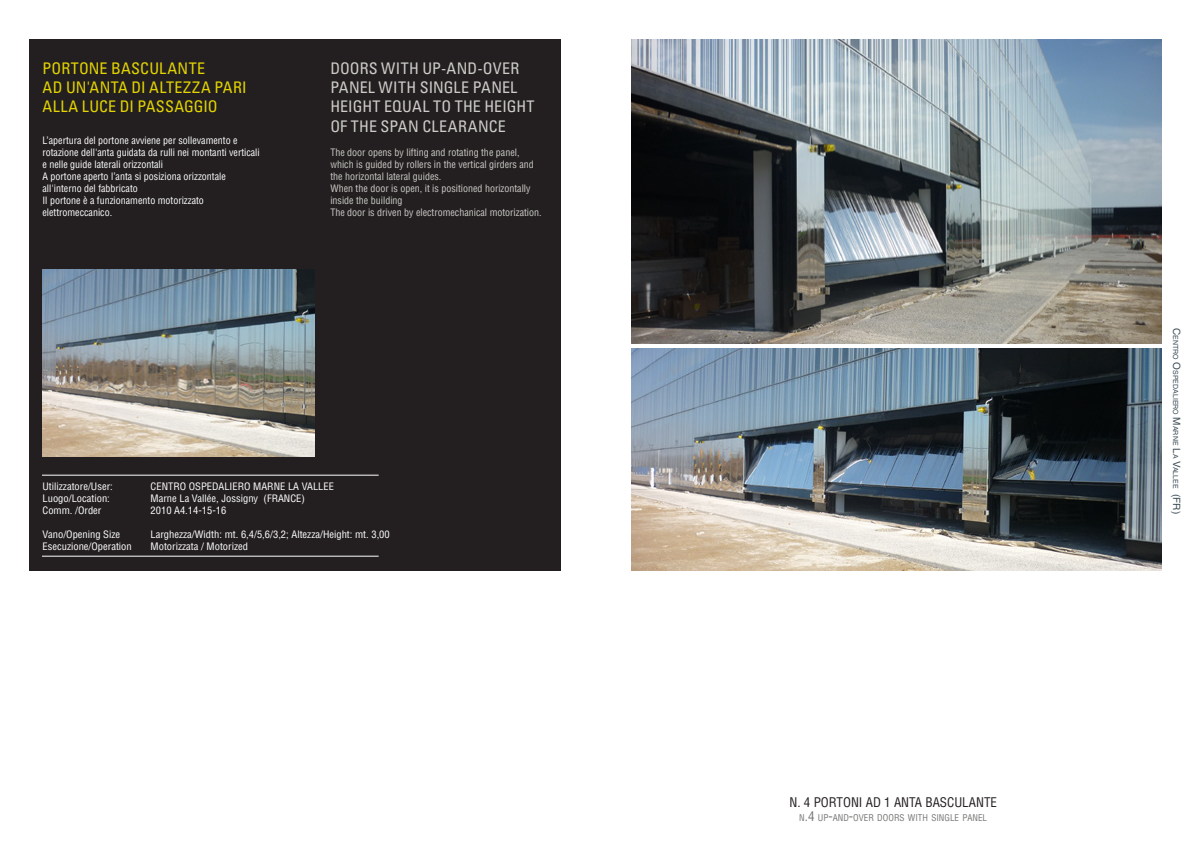
<style>
.page{position:relative;width:1191px;height:842px;background:#fff}
.page>*{position:absolute;margin:0;border:0;box-sizing:border-box;transform-origin:0 0}
.t1{font:condensed 16px/19.2px "Univers LT Std";letter-spacing:.01em;color:#cbcbc7}
.t2{font:condensed 16px/19.2px "Univers LT Std";letter-spacing:.015em;color:#e3d301}
.Arial_Unicode_didasc{font:condensed 13px "Helvetica LT Std";color:#231f20}
.Arial_Unicode_didasc-2{font:condensed 10px/12px "Helvetica LT Std";color:#fff}
.Arial_Unicode_didasc-3{font:condensed 10px "Helvetica LT Std";color:#fff;scale:1.05 1}
.t3{font:condensed 10px/12px "Helvetica LT Std";color:#cbcbc7}
.Arial_Unicode_didasc-4{font:condensed 9.1px "Helvetica LT Std";color:#777775}
.t4{font:7px "Helvetica LT Std";color:#3d4e56}
.s1{font-size:13px}
.s2{font-size:10px}
</style>
<div class="page">
<div style="left:29px;top:39px;width:531px;height:531px;background:#231f20"></div>
<hr style="left:42px;top:475px;width:337px;height:1px;background:#fff">
<hr style="left:42px;top:556px;width:337px;height:1px;background:#fff">
<img style="left:631px;top:39px;width:531px;height:304px">
<img style="left:631px;top:349px;width:531px;height:221px">
<img style="left:43px;top:269px;width:271px;height:187px">
<p class="t2" style="left:43px;top:58px;width:164px">PORTONE BASCULANTE</p>
<p class="t2" style="left:43px;top:78px;width:205px">AD UN'ANTA DI ALTEZZA PARI<br>ALLA LUCE DI PASSAGGIO</p>
<p class="Arial_Unicode_didasc-2" style="left:43px;top:134px;width:219px">L’apertura del portone avviene per sollevamento e rotazione dell'anta guidata da rulli nei montanti verticali e nelle guide laterali orizzontali</p>
<p class="Arial_Unicode_didasc-2" style="left:43px;top:170px;width:185px">A portone aperto l’anta si posiziona orizzontale all'interno del fabbricato</p>
<p class="Arial_Unicode_didasc-2" style="left:43px;top:194px;width:163px">Il portone è a funzionamento motorizzato elettromeccanico.</p>
<p class="t1" style="left:330px;top:58px;width:206px">DOORS WITH UP-AND-OVER<br>PANEL WITH SINGLE PANEL<br>HEIGHT EQUAL TO THE HEIGHT<br>OF THE SPAN CLEARANCE</p>
<p class="t3" style="left:330px;top:146px;width:205px">The door opens by lifting and rotating the panel, which is guided by rollers in the vertical girders and the horizontal lateral guides.</p>
<p class="t3" style="left:330px;top:182px;width:202px">When the door is open, it is positioned horizontally inside the building</p>
<p class="t3" style="left:330px;top:206px;width:213px">The door is driven by electromechanical motorization.</p>
<p class="Arial_Unicode_didasc-3" style="left:43px;top:480px;width:68px">Utilizzatore/U ser:</p>
<p class="Arial_Unicode_didasc-3" style="left:151px;top:480px;width:176px">Centro Ospedali ero Marne La Vallee</p>
<p class="Arial_Unicode_didasc-3" style="left:43px;top:492px;width:66px">Luogo/Location:</p>
<p class="Arial_Unicode_didasc-3" style="left:151px;top:492px;width:118px">Marne La Vallée, Jossigny (FRANCE</p>
<p class="Arial_Unicode_didasc-3" style="left:301px;top:492px;width:5px">)</p>
<p class="Arial_Unicode_didasc-3" style="left:43px;top:504px;width:58px">Comm. /Order</p>
<p class="Arial_Unicode_didasc-3" style="left:151px;top:504px;width:74px">2010 A4.14-15-16</p>
<p class="Arial_Unicode_didasc-3" style="left:43px;top:528px;width:92px">Vano/Opening Size L</p>
<p class="Arial_Unicode_didasc-3" style="left:156px;top:528px;width:224px">arghezza/Width: mt. 6,4/5,6/3,2; Altezza/H eight: mt. 3,00</p>
<p class="Arial_Unicode_didasc-3" style="left:43px;top:540px;width:86px">Esecuzione/Operation</p>
<p class="Arial_Unicode_didasc-3" style="left:151px;top:540px;width:94px">Motorizzata / Motorized</p>
<p class="Arial_Unicode_didasc" style="left:789px;top:794px;width:33px">N. 4 PORTON</p>
<p class="Arial_Unicode_didasc" style="left:859px;top:794px;width:44px">I AD 1 ANTA</p>
<p class="Arial_Unicode_didasc" style="left:925px;top:794px;width:16px">BASCULANTE</p>
<p class="Arial_Unicode_didasc-4" style="left:799px;top:812px;width:189px">N<span class="s1">.4</span> UP<span class="s1">-</span>AND<span class="s1">-</span>OVER DOORS WITH SINGLE PANEL</p>
<p class="t4" style="left:1179px;top:328px;width:187px;rotate:90deg"><span class="s2">C</span>entro <span class="s2">O</span>spedaliero <span class="s2">M</span>arne <span class="s2">L</span>a <span class="s2">V</span>allee <span class="s2">(FR)</span></p>
</div>
